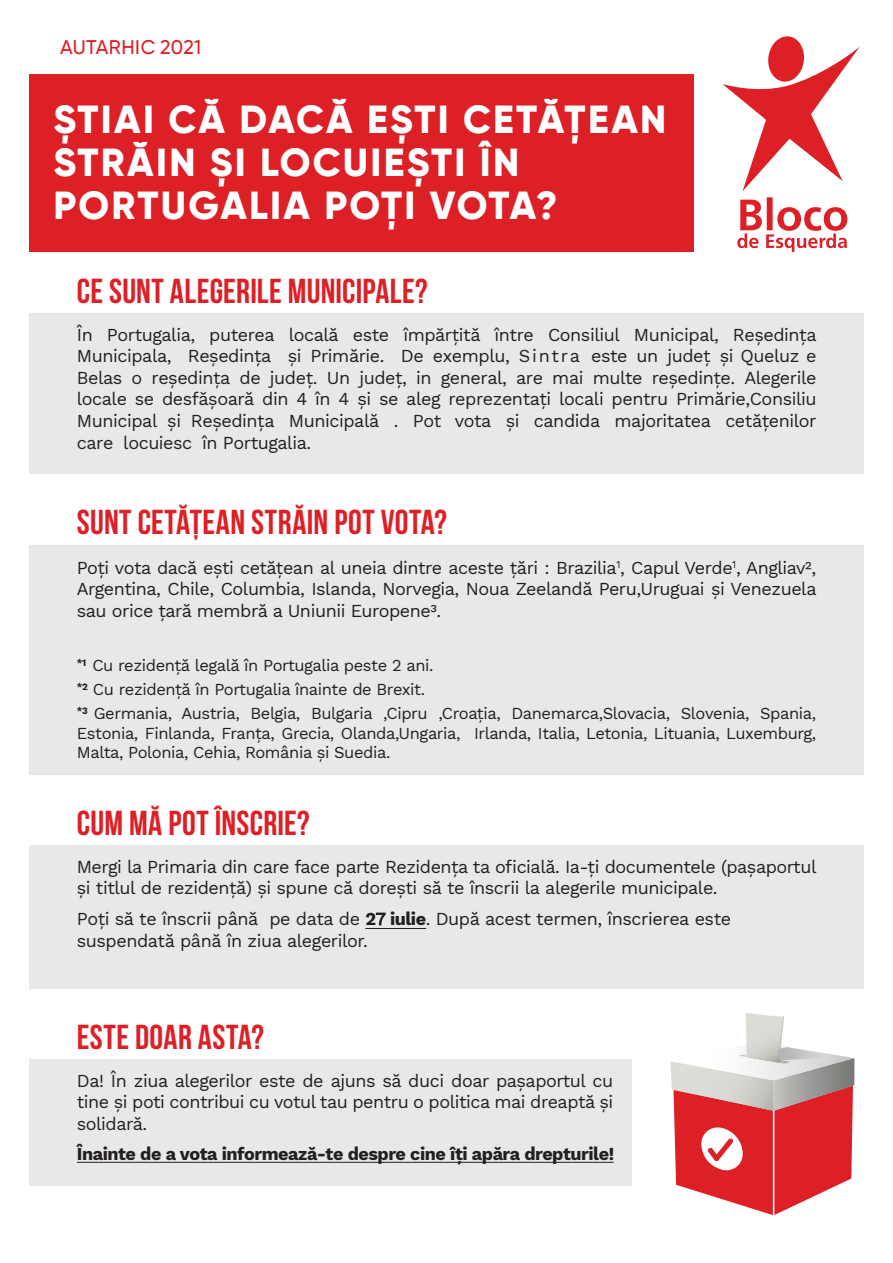
<style>
.page{position:relative;width:893px;height:1263px;background:#fff}
.page>*{position:absolute;margin:0;border:0;box-sizing:border-box;transform-origin:0 0}
.t1{font:800 39px/43.5px "Gilroy";letter-spacing:.06em;color:#fff}
.t2{font:700 34.65px "Bebas Neue";letter-spacing:.01em;color:#dd1f26}
.t3{font:500 19.65px "Gilroy";letter-spacing:.02em;color:#dd1f26}
.t4{font:18px/21.6px "Work Sans";letter-spacing:-.025em;color:#231f20;text-align:justify}
.t5{font:700 18px "Work Sans";letter-spacing:-.025em;color:#231f20}
.t6{font:16.5px/24px "Work Sans";letter-spacing:-.025em;color:#231f20}
.s1{font-weight:700}
</style>
<div class="page">
<div style="left:29px;top:74px;width:664px;height:178px;background:#dd1f26"></div>
<div style="left:29px;top:313px;width:835px;height:161px;background:#e7e8e9"></div>
<div style="left:29px;top:546px;width:835px;height:229px;background:#e7e8e9"></div>
<div style="left:29px;top:845px;width:835px;height:143px;background:#e7e8e9"></div>
<hr style="left:365px;top:928px;width:61px;height:1px;background:#231f20">
<div style="left:29px;top:1059px;width:602px;height:127px;background:#e7e8e9"></div>
<hr style="left:77px;top:1162px;width:537px;height:1px;background:#231f20">
<svg style="left:670px;top:1013px;width:184px;height:202px"></svg>
<hr style="left:773px;top:1111px;width:1px;height:104px;background:#fff">
<svg style="left:723px;top:36px;width:137px;height:155px"></svg>
<svg style="left:737px;top:197px;width:110px;height:55px"></svg>
<p class="t3" style="left:60px;top:35px;width:143px">AUTARHIC 2021</p>
<h1 class="t1" style="left:53px;top:97px;width:614px">ȘTIAI CĂ DACĂ EȘTI CETĂȚEAN<br>STRĂIN ȘI LOCUIEȘTI ÎN<br>PORTUGALIA POȚI VOTA?</h1>
<h2 class="t2" style="left:77px;top:272px;width:352px">CE SUNT ALEGERILE MUNICIPALE?</h2>
<p class="t4" style="left:77px;top:323px;width:741px">În Portugalia, puterea locală este împărțită între Consiliul Municipal, Reședința Municipala, Reședința și Primărie. De exemplu, Sintra este un județ și Queluz e Belas o reședința de județ. Un județ, in general, are mai multe reședințe. Alegerile locale se desfășoară din 4 în 4 și se aleg reprezentați locali pentru Primărie,Consiliu Municipal și Reședința Municipală . Pot vota și candida majoritatea cetățenilor care locuiesc în Portugalia.</p>
<h2 class="t2" style="left:77px;top:503px;width:371px">SUNT CETĂȚEAN STRĂIN POT VOTA?</h2>
<p class="t4" style="left:77px;top:556px;width:741px">Poți vota dacă ești cetățean al uneia dintre aceste țări : Brazilia<sup>1</sup>, Capul Verde<sup>1</sup>, Angliav2, Argentina, Chile, Columbia, Islanda, Norvegia, Noua Zeelandă Peru,Uruguai și Venezuela sau orice țară membră a Uniunii Europene3.</p>
<p class="t6" style="left:77px;top:653px;width:741px"><sup>*1</sup> Cu rezidență legală în Portugalia peste 2 ani.<br><sup>*2</sup> Cu rezidență în Portugalia înainte de Brexit.<br><sup>*3</sup> Germania, Austria, Belgia, Bulgaria ,Cipru ,Croația, Danemarca,Slovacia, Slovenia, Spania,</p>
<p class="t6" style="left:77px;top:723px;width:741px;line-height:19.5px">Estonia, Finlanda, Franța, Grecia, Olanda,Ungaria, Irlanda, Italia, Letonia, Lituania, Luxemburg,<br>Malta, Polonia, Cehia, România și Suedia.</p>
<h2 class="t2" style="left:77px;top:804px;width:234px">CUM MĂ POT ÎNSCRIE?</h2>
<p class="t4" style="left:77px;top:855px;width:741px">Mergi la Primaria din care face parte Rezidența ta oficială. Ia-ți documentele (pașaportul și titlul de rezidență) și spune că dorești să te înscrii la alegerile municipale.</p>
<p class="t4" style="left:77px;top:907px;width:656px">Poți să te înscrii până pe data de <span class="s1">2</span>7 <span class="s1">iulie</span>. După acest termen, înscrierea este suspendată până în ziua alegerilor.</p>
<h2 class="t2" style="left:77px;top:1018px;width:188px">ESTE DOAR ASTA?</h2>
<p class="t4" style="left:77px;top:1069px;width:538px">Da! În ziua alegerilor este de ajuns să duci doar pașaportul cu tine și poti contribui cu votul tau pentru o politica mai dreaptă și solidară.</p>
<p class="t5" style="left:77px;top:1141px;width:539px">Înainte de a vota informează-te despre cine îți apăra drepturile!</p>
</div>
